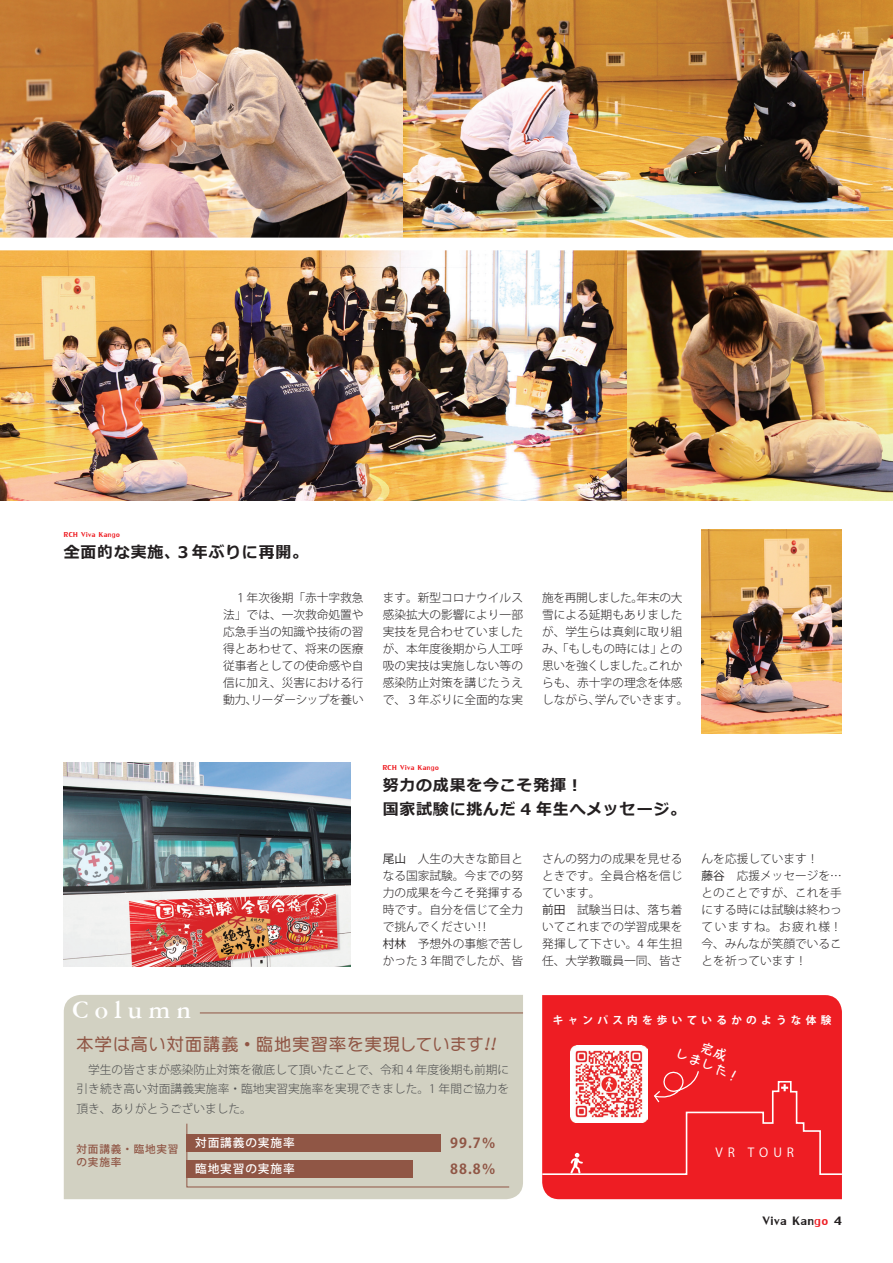
<style>
.page{position:relative;width:893px;height:1263px;background:#fff}
.page>*{position:absolute;margin:0;border:0;box-sizing:border-box;transform-origin:0 0}
.t1{font:700 26.55px "American Garamond BT";letter-spacing:.23em;color:#fff}
.t2{font:18px "Lily UPC";letter-spacing:.05em;color:#231f20}
.t3{font:16.95px "FGP Maru Gothic Ca M";letter-spacing:.075em;color:#905645}
.t4{font:700 15.9px/23.4px "Meiryo";letter-spacing:.05em;color:#231f20}
.t5{font:700 13.8px/26px "Koz Go Pro";color:#905645}
.t6{font:13.8px "Rii Tegaki N R";color:#fff}
.t7{font:12.45px "Koz Go Pro";color:#fff}
.t8{font:300 11.7px/17px "Koz Go Pro";color:#231f20}
.t9{font:300 11.7px/19.2px "Koz Go Pro";letter-spacing:.005em;color:#4b4c4d;text-align:justify}
.t10{font:300 11.7px/17px "Koz Go Pro";letter-spacing:-.025em;color:#231f20}
.t11{font:500 11.7px "Koz Go Pro";letter-spacing:.075em;color:#fff}
.t12{font:300 11.7px "Koz Go Pro";letter-spacing:-.03em;color:#231f20}
.t13{font:10.65px "Lily UPC";letter-spacing:.05em;color:#ee1d23}
.t14{font:700 10.65px "Koz Go Pro";letter-spacing:.4em;color:#fff}
.t15{font:500 10.65px/13.8px "Koz Go Pro";letter-spacing:.075em;color:#905645}
.s1{font-weight:400}
.s2{color:#ee1d23}
</style>
<div class="page">
<img style="left:0;top:0;width:404px;height:238px">
<img style="left:0;top:250px;width:627px;height:251px">
<img style="left:404px;top:0;width:489px;height:238px">
<img style="left:702px;top:529px;width:140px;height:204px">
<img style="left:64px;top:762px;width:287px;height:204px">
<img style="left:627px;top:250px;width:266px;height:251px">
<div style="left:64px;top:995px;width:459px;height:204px;background:#d2d1c2"></div>
<svg style="left:186px;top:1123px;width:324px;height:65px;background:#b59c8c"></svg>
<hr style="left:200px;top:1013px;width:323px;height:1px;background:#905645">
<div style="left:542px;top:995px;width:300px;height:204px;background:#ee1d23"></div>
<img style="left:570px;top:1046px;width:77px;height:23px">
<svg style="left:542px;top:1069px;width:300px;height:107px;background:#ef393e"></svg>
<svg style="left:485px;top:1037px;width:12px;height:14px"></svg>
<svg style="left:700px;top:1041px;width:28px;height:21px"></svg>
<p class="t13" style="left:64px;top:528px;width:57px">RCH Viva Kango</p>
<h3 class="t4" style="left:175px;top:542px;width:135px">３年ぶりに再開。</h3>
<h3 class="t4" style="left:64px;top:542px;width:118px">全面的な実施、</h3>
<p class="t8" style="left:223px;top:590px;width:142px;text-align:justify">　１年次後期「赤十字救急法」では、一次救命処置や応急手当の知識や技術の習得とあわせて、将来の医療従事者としての使命感や自信に加え、災害における行動力リーダーシップを養い</p>
<p class="t8" style="left:246px;top:692px;width:13px">、</p>
<p class="t8" style="left:383px;top:589px;width:142px;text-align:justify">ます。新型コロナウイルス感染拡⼤の影響により一部実技を見合わせていましたが、本年度後期から人工呼吸の実技は実施しない等の感染防止対策を講じたうえで、３年ぶりに全面的な実</p>
<p class="t12" style="left:542px;top:590px;width:142px">施を再開しました年末の大</p>
<p class="t8" style="left:631px;top:590px;width:13px">。</p>
<p class="t8" style="left:542px;top:607px;width:142px">雪による延期もありました</p>
<p class="t8" style="left:542px;top:624px;width:142px">が、学生らは真剣に取り組</p>
<p class="t8" style="left:659px;top:641px;width:25px">との</p>
<p class="t10" style="left:542px;top:641px;width:142px">み、「もしもの時には」<br>思いを強くしましたこれか</p>
<p class="t8" style="left:643px;top:658px;width:13px">。</p>
<p class="t8" style="left:542px;top:675px;width:142px">らも、赤十字の理念を体感</p>
<p class="t8" style="left:595px;top:692px;width:95px">学んでいきます。</p>
<p class="t8" style="left:542px;top:692px;width:60px">しながら、</p>
<p class="t13" style="left:383px;top:761px;width:57px">RCH Viva Kango</p>
<h3 class="t4" style="left:383px;top:774px;width:305px">努力の成果を今こそ発揮!<br>国家試験に挑んだ 4 年生へメッセージ。</h3>
<p class="t8" style="left:383px;top:850px;width:142px"><span class="s1">尾山</span>　人生の⼤きな節目となる国家試験。今までの努力の成果を今こそ発揮する時です。自分を信じて全力で挑んでください!!<br><span class="s1">村林</span>　予想外の事態で苦しかった 3 年間でしたが、皆</p>
<p class="t8" style="left:542px;top:850px;width:142px">さんの努力の成果を見せるときです。全員合格を信じています。<br><span class="s1">前田</span>　試験当日は、落ち着いてこれまでの学習成果を発揮して下さい。4 年生担任、⼤学教職員一同、皆さ</p>
<p class="t8" style="left:702px;top:850px;width:142px">んを応援しています!<br><span class="s1">藤谷</span>　応援メッセージを...とのことですが、これを手にする時には試験は終わっていますね。お疲れ様!今、みんなが笑顔でいることを祈っています!</p>
<h1 class="t1" style="left:72px;top:994px;width:120px">Column</h1>
<h3 class="t3" style="left:77px;top:1035px;width:408px">本学は高い対面講義･臨地実習率を実現しています</h3>
<p class="t9" style="left:77px;top:1060px;width:434px">　学生の皆さまが感染防止対策を徹底して頂いたことで、令和 4 年度後期も前期に引き続き高い対面講義実施率・臨地実習実施率を実現できました。1 年間ご協力を頂き、ありがとうございました。</p>
<p class="t11" style="left:195px;top:1135px;width:101px">対面講義の実施率</p>
<p class="t15" style="left:77px;top:1142px;width:104px">対面講義・臨地実習の実施率</p>
<p class="t5" style="left:450px;top:1130px;width:47px">99.7％<br>88.8％</p>
<p class="t11" style="left:195px;top:1161px;width:101px">臨地実習の実施率</p>
<p class="t14" style="left:553px;top:1013px;width:280px">キャンパス内を歩いているかのような体験</p>
<p class="t6" style="left:679px;top:1046px;width:71px;rotate:22deg">しました!</p>
<p class="t7" style="left:715px;top:1144px;width:21px">V R</p>
<p class="t7" style="left:748px;top:1144px;width:48px">TOUR</p>
<h2 class="t2" style="left:762px;top:1210px;width:81px">Viva Kan<span class="s2">go</span> 4</h2>
</div>
